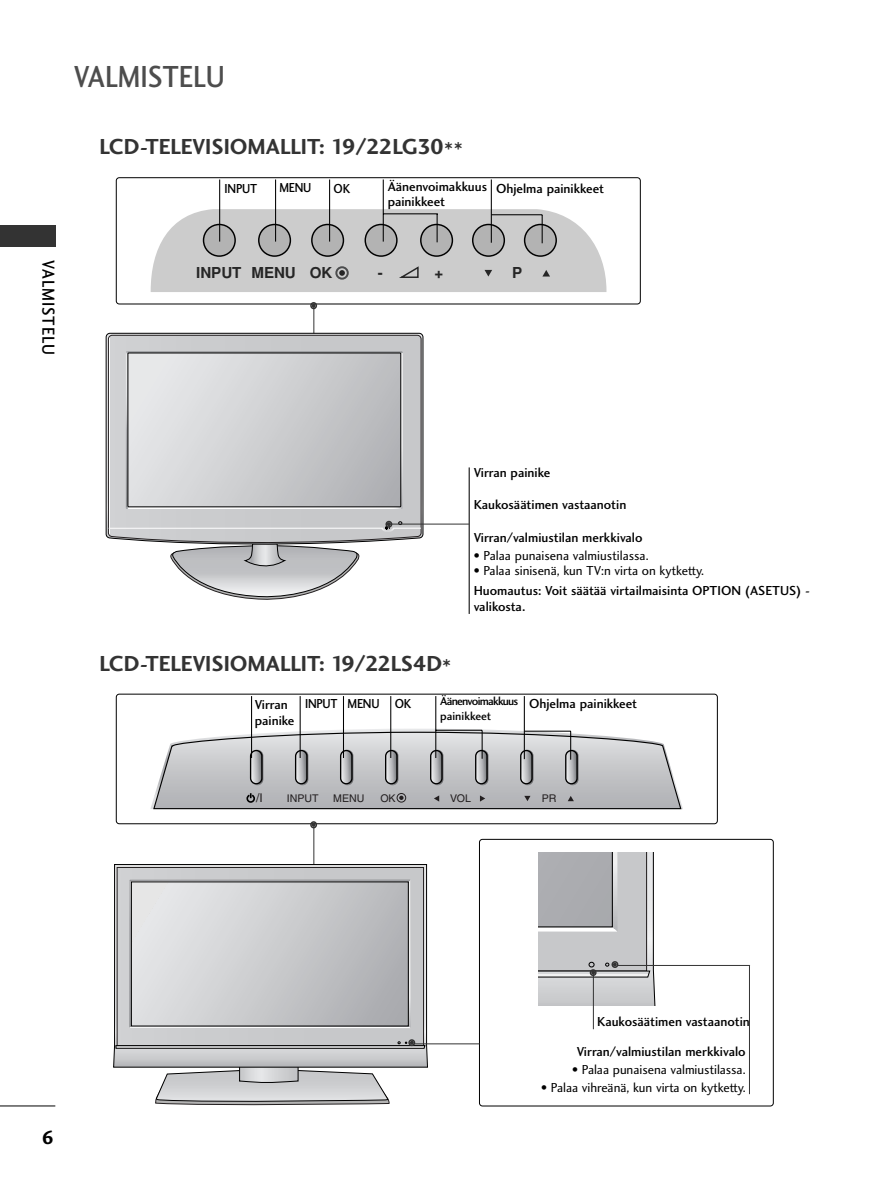
<style>
.page{position:relative;width:893px;height:1190px;background:#fff}
.page>*{position:absolute;margin:0;border:0;box-sizing:border-box;transform-origin:0 0}
.t1{font:31.5px "Charlotte Sans Medium Plain";color:#4d4d4d;scale:.9 1}
.t2{font:22.5px "Charlotte Sans Bold Plain";color:#333}
.t3{font:19.5px "Charlotte Sans Bold Plain";color:#000}
.t4{font:18px "Charlotte Sans Medium Plain";letter-spacing:.06em;color:#000;scale:.9 1}
.t5{font:700 15.15px "Helvetica";color:#262626}
.t6{font:13.5px/14px "Charlotte Sans Medium Plain";color:#000}
.t7{font:13.5px "Charlotte Sans Book Plain";letter-spacing:-.005em;color:#000}
.t8{font:13.5px "Charlotte Sans Medium Plain";color:#000;scale:.9 1}
.t9{font:13.5px "Charlotte Sans Medium Plain";letter-spacing:-.02em;color:#000;scale:.9 1}
.t10{font:12px "Charlotte Sans Medium Plain";color:#000}
.t11{font:12px "Helvetica";color:#231f20}
.t12{font:10.65px "Helvetica";color:#231f20}
</style>
<div class="page">
<div style="left:116px;top:177px;width:524px;height:127px;border:1px solid #000;border-radius:3px"></div>
<hr style="left:219px;top:179px;width:1px;height:63px;background:#000">
<hr style="left:275px;top:179px;width:1px;height:63px;background:#000">
<hr style="left:329px;top:179px;width:1px;height:63px;background:#000">
<hr style="left:383px;top:179px;width:1px;height:63px;background:#000">
<hr style="left:491px;top:179px;width:1px;height:64px;background:#000">
<svg style="left:151px;top:209px;width:455px;height:83px;background:#c4c4c4"></svg>
<hr style="left:383px;top:213px;width:55px;height:1px;background:#000">
<div style="left:116px;top:694px;width:601px;height:130px;border:1px solid #000;border-radius:3px"></div>
<hr style="left:251px;top:696px;width:1px;height:62px;background:#000">
<hr style="left:299px;top:696px;width:2px;height:62px;background:#000">
<hr style="left:343px;top:696px;width:1px;height:62px;background:#000">
<hr style="left:390px;top:696px;width:1px;height:62px;background:#000">
<hr style="left:435px;top:696px;width:1px;height:62px;background:#000">
<hr style="left:524px;top:696px;width:1px;height:63px;background:#000">
<svg style="left:150px;top:728px;width:533px;height:81px;background:#bebfc1"></svg>
<hr style="left:436px;top:729px;width:46px;height:1px;background:#000">
<hr style="left:0;top:1105px;width:55px;height:1px;background:#000">
<div style="left:0;top:225px;width:55px;height:22px;background:#333"></div>
<hr style="left:313px;top:826px;width:1px;height:89px;background:#333">
<div style="left:310px;top:821px;width:7px;height:7px;border:2px solid #333;border-radius:50%"></div>
<hr style="left:313px;top:307px;width:1px;height:89px;background:#333">
<div style="left:310px;top:302px;width:7px;height:7px;border:2px solid #333;border-radius:50%"></div>
<div style="left:479px;top:839px;width:294px;height:267px;border:1px solid #000;border-radius:3px"></div>
<hr style="left:593px;top:974px;width:1px;height:55px;background:#333">
<hr style="left:749px;top:966px;width:1px;height:128px;background:#333">
<hr style="left:617px;top:965px;width:133px;height:1px;background:#333">
<svg style="left:538px;top:852px;width:118px;height:153px;background:#bbbbbe"></svg>
<div style="left:611px;top:961px;width:7px;height:7px;border:2px solid #333;border-radius:50%"></div>
<svg style="left:155px;top:1067px;width:234px;height:39px;background:#c2c3c4"></svg>
<svg style="left:113px;top:864px;width:315px;height:203px;background:#b2b2b4"></svg>
<div style="left:117px;top:867px;width:306px;height:178px;background:#c9cacc"></div>
<div style="left:117px;top:867px;width:307px;height:178px;border:1px solid #231f20"></div>
<svg style="left:129px;top:879px;width:281px;height:149px;background:#979899"></svg>
<div style="left:131px;top:882px;width:277px;height:144px;background:linear-gradient(to right,#e7e8ea,#afb0b4)"></div>
<hr style="left:414px;top:1043px;width:65px;height:1px;background:#333">
<svg style="left:115px;top:1040px;width:310px;height:8px"></svg>
<div style="left:408px;top:1039px;width:7px;height:7px;border:2px solid #333;border-radius:50%"></div>
<svg style="left:170px;top:551px;width:190px;height:49px"></svg>
<svg style="left:105px;top:333px;width:318px;height:218px;background:#919091"></svg>
<svg style="left:108px;top:335px;width:313px;height:215px;background:#c5c6c7"></svg>
<svg style="left:126px;top:351px;width:276px;height:158px"></svg>
<div style="left:128px;top:353px;width:273px;height:154px;background:linear-gradient(to right,#e8e9ea,#b5b6b9)"></div>
<div style="left:128px;top:353px;width:273px;height:154px;border:1px solid #000"></div>
<svg style="left:381px;top:521px;width:21px;height:11px"></svg>
<div style="left:385px;top:521px;width:7px;height:6px;border:2px solid #333;border-radius:50%"></div>
<hr style="left:387px;top:524px;width:82px;height:1px;background:#333">
<hr style="left:468px;top:467px;width:1px;height:147px;background:#000">
<h1 class="t1" style="left:74px;top:64px;width:169px">VALMISTELU</h1>
<h3 class="t4" style="left:55px;top:260px;width:107px;rotate:90deg">VALMISTELU</h3>
<h2 class="t2" style="left:99px;top:138px;width:365px">LCD-TELEVISIOMALLIT: 19/22LG30**</h2>
<p class="t8" style="left:225px;top:183px;width:38px">INPUT</p>
<p class="t8" style="left:279px;top:183px;width:37px">MENU</p>
<p class="t8" style="left:333px;top:184px;width:20px">OK</p>
<p class="t6" style="left:387px;top:182px;width:218px">Äänenvoimakkuus Ohjelma painikkeet painikkeet</p>
<p class="t5" style="left:196px;top:268px;width:138px">INPUT MENU OK</p>
<p class="t5" style="left:378px;top:268px;width:7px">-</p>
<p class="t5" style="left:434px;top:268px;width:10px">+</p>
<p class="t5" style="left:512px;top:268px;width:12px">P</p>
<h2 class="t2" style="left:99px;top:654px;width:354px">LCD-TELEVISIOMALLIT: 19/22LS4D*</h2>
<p class="t6" style="left:473px;top:466px;width:78px">Virran painike</p>
<p class="t6" style="left:473px;top:499px;width:154px">Kaukosäätimen vastaanotin</p>
<p class="t6" style="left:473px;top:531px;width:170px">Virran/valmiustilan merkkivalo</p>
<p class="t7" style="left:473px;top:550px;width:176px">• Palaa punaisena valmiustilassa.</p>
<p class="t7" style="left:473px;top:565px;width:232px">• Palaa sinisenä, kun TV:n virta on kytketty.</p>
<p class="t6" style="left:473px;top:583px;width:338px;line-height:16.2px">Huomautus: Voit säätää virtailmaisinta OPTION (ASETUS) - valikosta.</p>
<p class="t6" style="left:255px;top:698px;width:35px">Virran</p>
<p class="t9" style="left:305px;top:698px;width:120px">INPUT MENU OK</p>
<p class="t6" style="left:255px;top:714px;width:41px">painike</p>
<p class="t6" style="left:440px;top:697px;width:198px"><sup>Äänenvoimakkuus</sup> Ohjelma painikkeet</p>
<p class="t10" style="left:440px;top:711px;width:53px">painikkeet</p>
<p class="t11" style="left:256px;top:793px;width:8px">/I</p>
<p class="t12" style="left:287px;top:794px;width:33px">INPUT</p>
<p class="t12" style="left:333px;top:794px;width:33px">MENU</p>
<p class="t12" style="left:380px;top:794px;width:17px">OK</p>
<p class="t12" style="left:450px;top:794px;width:22px">VOL</p>
<p class="t12" style="left:541px;top:794px;width:16px">PR</p>
<h3 class="t3" style="left:42px;top:1129px;width:13px">6</h3>
<p class="t6" style="left:577px;top:1008px;width:174px;line-height:29.2px;text-indent:20px">Kaukosäätimen vastaanotin<br>Virran/valmiustilan merkkivalo</p>
<p class="t7" style="left:572px;top:1063px;width:175px">• Palaa punaisena valmiustilassa.</p>
<p class="t7" style="left:541px;top:1081px;width:206px">• Palaa vihreänä, kun virta on kytketty.</p>
</div>
